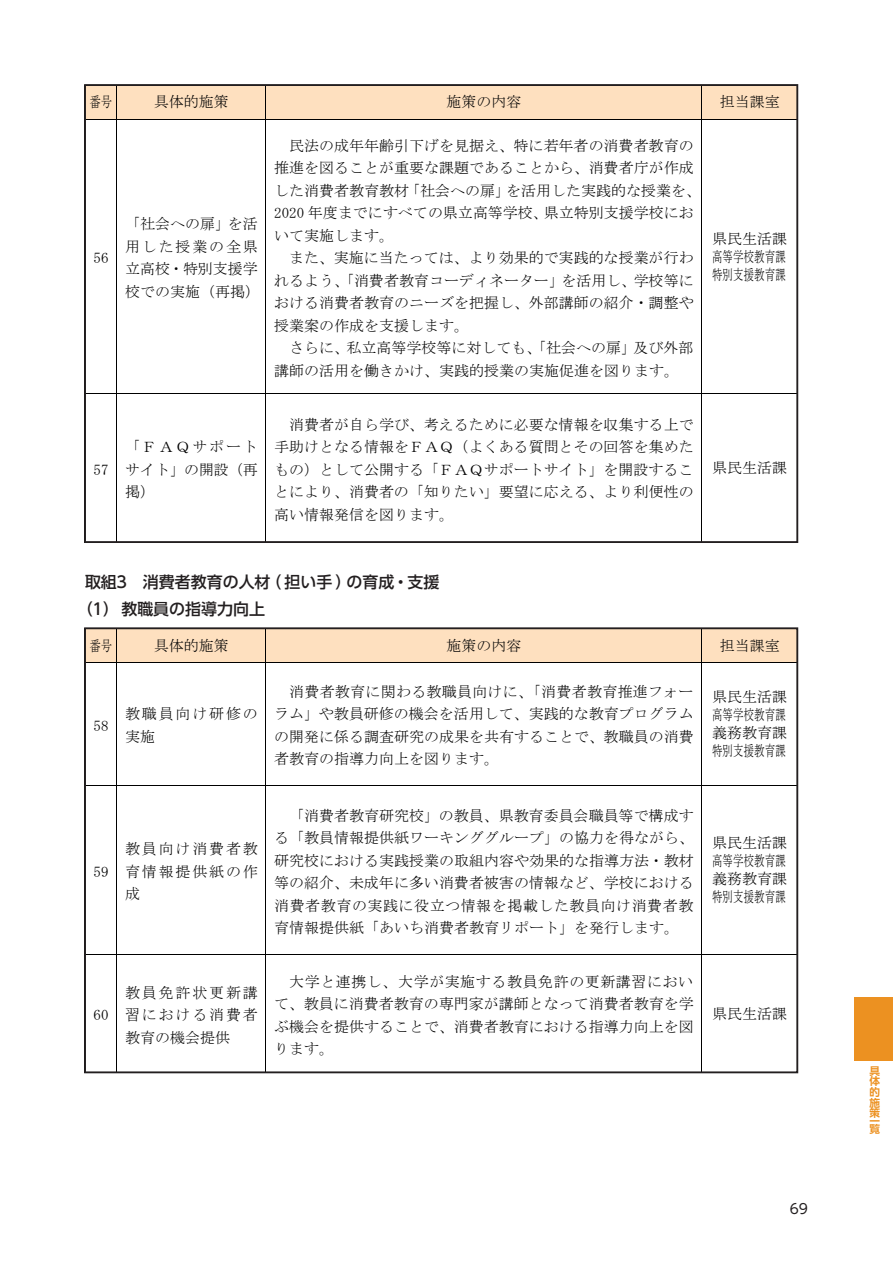
<style>
.page{position:relative;width:893px;height:1263px;background:#fff}
.page>*{position:absolute;margin:0;border:0;box-sizing:border-box;transform-origin:0 0}
.t1{font:16.5px/28.5px "MS Gothic";color:#000}
.t2{font:500 15.9px/26.2px "UD Shin Go Pr 6";color:#231f20}
.t3{font:15px/22.5px "MS Mincho";letter-spacing:.005em;color:#000;text-align:justify}
.t4{font:15px/22.5px "MS Mincho";letter-spacing:.125em;color:#000}
.t5{font:15px "MS Mincho";letter-spacing:.005em;color:#000;scale:.74 1}
.t6{font:13.8px "UD Shin Go Pr 6";color:#231f20}
.t7{font:700 10.65px/10.6px "UD Shin Go Pr 6 De";color:#ec9121;text-align:justify}
</style>
<div class="page">
<div style="left:85px;top:85px;width:712px;height:34px;background:#fee0bf"></div>
<div style="left:85px;top:628px;width:712px;height:34px;background:#fee0bf"></div>
<hr style="left:116px;top:85px;width:1px;height:34px;background:#000">
<hr style="left:265px;top:85px;width:1px;height:34px;background:#000">
<hr style="left:701px;top:85px;width:1px;height:34px;background:#000">
<hr style="left:85px;top:119px;width:31px;height:1px;background:#000">
<hr style="left:117px;top:119px;width:148px;height:1px;background:#000">
<hr style="left:266px;top:119px;width:435px;height:1px;background:#000">
<hr style="left:702px;top:119px;width:95px;height:1px;background:#000">
<hr style="left:116px;top:119px;width:1px;height:274px;background:#000">
<hr style="left:265px;top:119px;width:1px;height:274px;background:#000">
<hr style="left:701px;top:119px;width:1px;height:274px;background:#000">
<hr style="left:85px;top:393px;width:31px;height:1px;background:#000">
<hr style="left:117px;top:393px;width:148px;height:1px;background:#000">
<hr style="left:266px;top:393px;width:435px;height:1px;background:#000">
<hr style="left:702px;top:393px;width:95px;height:1px;background:#000">
<hr style="left:116px;top:394px;width:1px;height:148px;background:#000">
<hr style="left:265px;top:394px;width:1px;height:148px;background:#000">
<hr style="left:701px;top:394px;width:1px;height:148px;background:#000">
<hr style="left:116px;top:629px;width:1px;height:33px;background:#000">
<hr style="left:265px;top:629px;width:1px;height:33px;background:#000">
<hr style="left:701px;top:629px;width:1px;height:33px;background:#000">
<hr style="left:85px;top:662px;width:31px;height:1px;background:#000">
<hr style="left:117px;top:662px;width:148px;height:1px;background:#000">
<hr style="left:266px;top:662px;width:435px;height:1px;background:#000">
<hr style="left:702px;top:662px;width:95px;height:1px;background:#000">
<hr style="left:116px;top:663px;width:1px;height:122px;background:#000">
<hr style="left:265px;top:663px;width:1px;height:122px;background:#000">
<hr style="left:701px;top:663px;width:1px;height:122px;background:#000">
<hr style="left:85px;top:785px;width:31px;height:1px;background:#000">
<hr style="left:117px;top:785px;width:148px;height:1px;background:#000">
<hr style="left:266px;top:785px;width:435px;height:1px;background:#000">
<hr style="left:702px;top:785px;width:95px;height:1px;background:#000">
<hr style="left:116px;top:786px;width:1px;height:168px;background:#000">
<hr style="left:265px;top:786px;width:1px;height:168px;background:#000">
<hr style="left:701px;top:786px;width:1px;height:168px;background:#000">
<hr style="left:85px;top:954px;width:31px;height:1px;background:#000">
<hr style="left:117px;top:954px;width:148px;height:1px;background:#000">
<hr style="left:266px;top:954px;width:435px;height:1px;background:#000">
<hr style="left:702px;top:954px;width:95px;height:1px;background:#000">
<hr style="left:116px;top:955px;width:1px;height:117px;background:#000">
<hr style="left:265px;top:955px;width:1px;height:117px;background:#000">
<hr style="left:701px;top:955px;width:1px;height:117px;background:#000">
<div style="left:84px;top:84px;width:714px;height:459px;border:2px solid #231f20"></div>
<div style="left:84px;top:627px;width:714px;height:446px;border:2px solid #231f20"></div>
<div style="left:855px;top:997px;width:38px;height:64px;background:#ec9121"></div>
<p class="t5" style="left:90px;top:94px;width:31px">番号</p>
<p class="t3" style="left:154px;top:91px;width:77px">具体的施策</p>
<p class="t3" style="left:446px;top:91px;width:77px">施策の内容</p>
<p class="t3" style="left:720px;top:91px;width:61px">担当課室</p>
<p class="t3" style="left:94px;top:246px;width:17px">56</p>
<p class="t3" style="left:94px;top:458px;width:17px">57</p>
<p class="t3" style="left:125px;top:213px;width:136px;text-align:left">「社会への扉」を活用した授業の全県立高校・特別支援学校での実施（再掲）</p>
<p class="t3" style="left:125px;top:435px;width:134px">「ＦＡＱサポートサイト」の開設（再掲）</p>
<p class="t3" style="left:274px;top:134px;width:429px;text-align:left;text-indent:15px">民法の成年年齢引下げを見据え、特に若年者の消費者教育の推進を図ることが重要な課題であることから、消費者庁が作成した消費者教育教材「社会への扉」を活用した実践的な授業を、<br>2020 年度までにすべての県立高等学校、県立特別支援学校において実施します。</p>
<p class="t3" style="left:274px;top:246px;width:421px;text-indent:15px">また、実施に当たっては、より効果的で実践的な授業が行われるよう、「消費者教育コーディネーター」を活用し、学校等における消費者教育のニーズを把握し、外部講師の紹介・調整や授業案の作成を支援します。</p>
<p class="t3" style="left:274px;top:336px;width:421px;text-indent:15px">さらに、私立高等学校等に対しても、「社会への扉」及び外部講師の活用を働きかけ、実践的授業の実施促進を図ります。</p>
<p class="t3" style="left:274px;top:413px;width:421px;text-indent:15px">消費者が自ら学び、考えるために必要な情報を収集する上で手助けとなる情報をＦＡＱ（よくある質問とその回答を集めたもの）として公開する「ＦＡＱサポートサイト」を開設することにより、消費者の「知りたい」要望に応える、より利便性の高い情報発信を図ります。</p>
<p class="t3" style="left:712px;top:229px;width:77px;line-height:18px">県民生活課高等学校教育課特別支援教育課</p>
<p class="t3" style="left:712px;top:457px;width:77px">県民生活課</p>
<p class="t2" style="left:77px;top:569px;width:364px;text-indent:8px">取組３　消費者教育の人材（担い手）の育成・支援（1） 教職員の指導力向上</p>
<p class="t1" style="left:82px;top:571px;width:348px">３ 消費者教育の人材（担い手）の育成・支援(1) 教職員の指導力向上</p>
<p class="t5" style="left:90px;top:638px;width:31px">番号</p>
<p class="t3" style="left:154px;top:634px;width:77px">具体的施策</p>
<p class="t3" style="left:446px;top:634px;width:77px">施策の内容</p>
<p class="t3" style="left:720px;top:634px;width:61px">担当課室</p>
<p class="t3" style="left:94px;top:714px;width:17px">58</p>
<p class="t3" style="left:94px;top:860px;width:17px">59</p>
<p class="t3" style="left:94px;top:1003px;width:17px">60</p>
<p class="t4" style="left:125px;top:703px;width:134px">教職員向け研修の実施</p>
<p class="t3" style="left:274px;top:680px;width:421px;text-indent:15px">消費者教育に関わる教職員向けに、「消費者教育推進フォーラム」や教員研修の機会を活用して、実践的な教育プログラムの開発に係る調査研究の成果を共有することで、教職員の消費者教育の指導力向上を図ります。</p>
<p class="t3" style="left:712px;top:688px;width:77px;line-height:18px">県民生活課高等学校教育課義務教育課特別支援教育課</p>
<p class="t3" style="left:125px;top:837px;width:134px">教員向け消費者教育情報提供紙の作成</p>
<p class="t3" style="left:274px;top:804px;width:421px;text-indent:15px">「消費者教育研究校」の教員、県教育委員会職員等で構成する「教員情報提供紙ワーキンググループ」の協力を得ながら、研究校における実践授業の取組内容や効果的な指導方法・教材等の紹介、未成年に多い消費者被害の情報など、学校における消費者教育の実践に役立つ情報を掲載した教員向け消費者教育情報提供紙「あいち消費者教育リポート」を発行します。</p>
<p class="t3" style="left:712px;top:834px;width:77px;line-height:18px">県民生活課高等学校教育課義務教育課特別支援教育課</p>
<p class="t3" style="left:125px;top:981px;width:134px">教員免許状更新講習における消費者教育の機会提供</p>
<p class="t3" style="left:274px;top:970px;width:421px;text-indent:15px">大学と連携し、大学が実施する教員免許の更新講習において、教員に消費者教育の専門家が講師となって消費者教育を学ぶ機会を提供することで、消費者教育における指導力向上を図ります。</p>
<p class="t3" style="left:712px;top:1002px;width:77px">県民生活課</p>
<p class="t6" style="left:790px;top:1197px;width:20px">69</p>
<p class="t7" style="left:870px;top:1065px;width:12px">具体的施策</p>
<p class="t7" style="left:870px;top:1117px;width:12px;line-height:7.6px">一覧</p>
</div>
